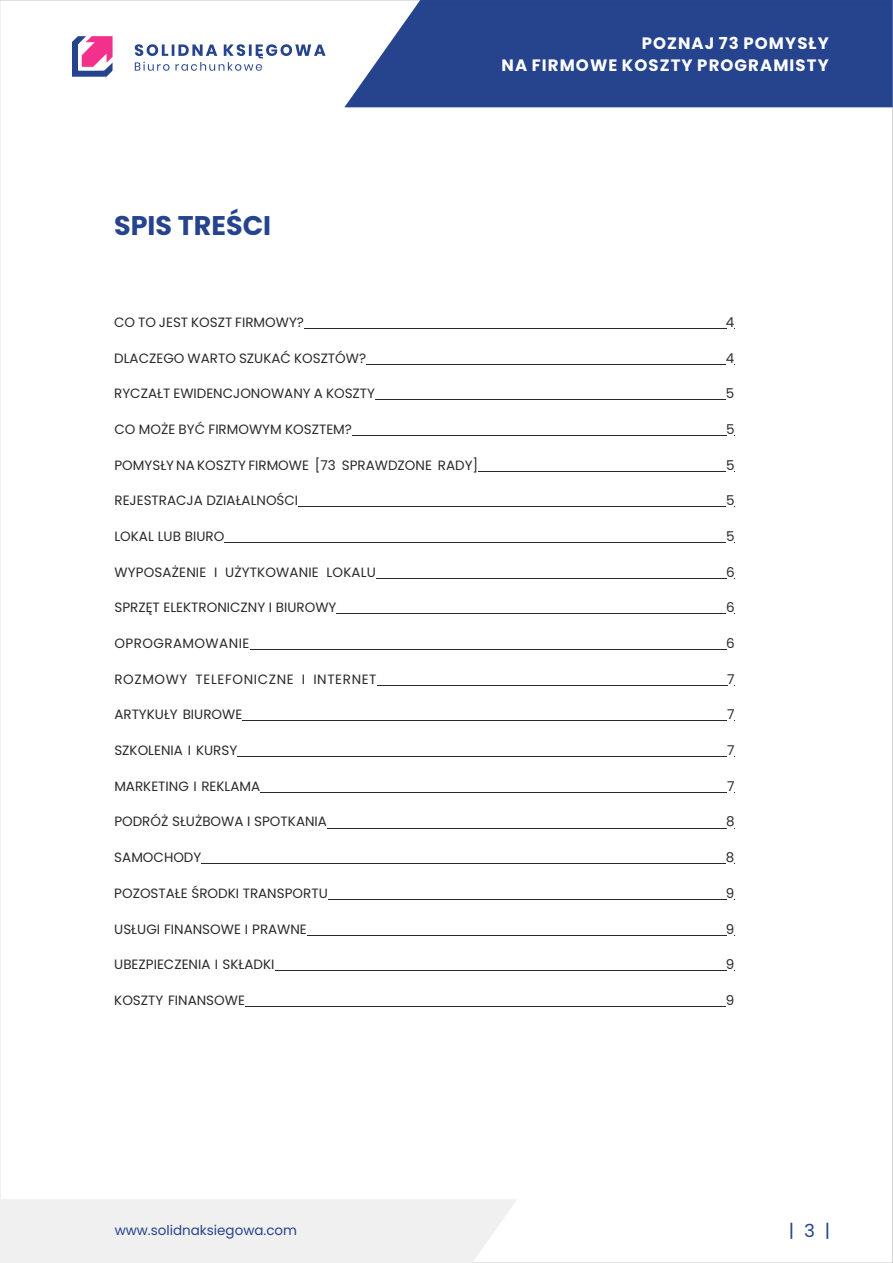
<style>
.page{position:relative;width:893px;height:1263px;background:#fff}
.page>*{position:absolute;margin:0;border:0;box-sizing:border-box;transform-origin:0 0}
.t1{font:700 27px "Poppins";color:#26448e}
.t2{font:18px "Poppins";color:#26448e}
.t3{font:700 16.5px/21.9px "Poppins";letter-spacing:.065em;color:#fefefe;text-align:right}
.t4{font:13.5px "Poppins";color:#2b2a29}
.t5{font:13.5px "Poppins";letter-spacing:.045em;color:#2b2a29}
.t6{font:13.5px "Poppins";color:#26448e}
.t7{font:13.5px "Poppins";letter-spacing:.035em;color:#2b2a29}
</style>
<div class="page">
<hr style="left:304px;top:328px;width:422px;height:1px;background:#2b2a29">
<hr style="left:366px;top:364px;width:360px;height:1px;background:#2b2a29">
<hr style="left:375px;top:399px;width:351px;height:1px;background:#2b2a29">
<hr style="left:352px;top:435px;width:374px;height:1px;background:#2b2a29">
<hr style="left:478px;top:471px;width:248px;height:1px;background:#2b2a29">
<hr style="left:298px;top:506px;width:428px;height:1px;background:#2b2a29">
<hr style="left:224px;top:542px;width:502px;height:1px;background:#2b2a29">
<hr style="left:376px;top:578px;width:350px;height:1px;background:#2b2a29">
<hr style="left:336px;top:614px;width:390px;height:1px;background:#2b2a29">
<hr style="left:250px;top:649px;width:476px;height:1px;background:#2b2a29">
<hr style="left:377px;top:685px;width:350px;height:1px;background:#2b2a29">
<hr style="left:242px;top:721px;width:485px;height:1px;background:#2b2a29">
<hr style="left:237px;top:756px;width:490px;height:1px;background:#2b2a29">
<hr style="left:260px;top:792px;width:467px;height:1px;background:#2b2a29">
<hr style="left:327px;top:828px;width:399px;height:1px;background:#2b2a29">
<hr style="left:202px;top:863px;width:524px;height:1px;background:#2b2a29">
<hr style="left:328px;top:899px;width:398px;height:1px;background:#2b2a29">
<hr style="left:307px;top:935px;width:419px;height:1px;background:#2b2a29">
<hr style="left:275px;top:970px;width:451px;height:1px;background:#2b2a29">
<hr style="left:245px;top:1006px;width:481px;height:1px;background:#2b2a29">
<svg style="left:344px;top:0;width:549px;height:107px;background:#355195"></svg>
<div style="left:0;top:1199px;width:517px;height:64px;background:#f0f0f0"></div>
<svg style="left:135px;top:44px;width:191px;height:27px"></svg>
<svg style="left:72px;top:36px;width:41px;height:41px"></svg>
<h1 class="t1" style="left:114px;top:206px;width:159px">SPIS TREŚCI</h1>
<p class="t3" style="left:501px;top:32px;width:329px">POZNAJ 73 POMYSŁY<br>NA FIRMOWE KOSZTY PROGRAMISTY</p>
<p class="t4" style="left:114px;top:313px;width:191px">CO TO JEST KOSZT FIRMOWY?</p>
<p class="t4" style="left:726px;top:313px;width:10px">4</p>
<p class="t4" style="left:114px;top:348px;width:253px">DLACZEGO WARTO SZUKAĆ KOSZTÓW?</p>
<p class="t4" style="left:726px;top:348px;width:10px">4</p>
<p class="t4" style="left:114px;top:384px;width:262px">RYCZAŁT EWIDENCJONOWANY A KOSZTY</p>
<p class="t4" style="left:726px;top:384px;width:10px">5</p>
<p class="t4" style="left:114px;top:420px;width:239px">CO MOŻE BYĆ FIRMOWYM KOSZTEM?</p>
<p class="t4" style="left:726px;top:420px;width:10px">5</p>
<p class="t4" style="left:114px;top:455px;width:365px">POMYSŁY NA KOSZTY FIRMOWE [73 SPRAWDZONE RADY]</p>
<p class="t4" style="left:726px;top:455px;width:10px">5</p>
<p class="t4" style="left:114px;top:491px;width:185px">REJESTRACJA DZIAŁALNOŚCI</p>
<p class="t4" style="left:726px;top:491px;width:10px">5</p>
<p class="t4" style="left:114px;top:527px;width:111px">LOKAL LUB BIURO</p>
<p class="t4" style="left:726px;top:527px;width:10px">5</p>
<p class="t4" style="left:114px;top:562px;width:263px">WYPOSAŻENIE I UŻYTKOWANIE LOKALU</p>
<p class="t4" style="left:726px;top:562px;width:10px">6</p>
<p class="t4" style="left:114px;top:598px;width:224px">SPRZĘT ELEKTRONICZNY I BIUROWY</p>
<p class="t4" style="left:726px;top:598px;width:10px">6</p>
<p class="t7" style="left:114px;top:634px;width:137px">OPROGRAMOWANIE</p>
<p class="t4" style="left:726px;top:634px;width:10px">6</p>
<p class="t5" style="left:114px;top:669px;width:264px">ROZMOWY TELEFONICZNE I INTERNET</p>
<p class="t4" style="left:727px;top:669px;width:9px">7</p>
<p class="t4" style="left:114px;top:705px;width:129px">ARTYKUŁY BIUROWE</p>
<p class="t4" style="left:727px;top:705px;width:9px">7</p>
<p class="t4" style="left:114px;top:741px;width:124px">SZKOLENIA I KURSY</p>
<p class="t4" style="left:727px;top:741px;width:9px">7</p>
<p class="t4" style="left:114px;top:777px;width:147px">MARKETING I REKLAMA</p>
<p class="t4" style="left:727px;top:777px;width:9px">7</p>
<p class="t4" style="left:114px;top:812px;width:214px">PODRÓŻ SŁUŻBOWA I SPOTKANIA</p>
<p class="t4" style="left:726px;top:812px;width:10px">8</p>
<p class="t4" style="left:114px;top:848px;width:89px">SAMOCHODY</p>
<p class="t4" style="left:726px;top:848px;width:10px">8</p>
<p class="t4" style="left:114px;top:884px;width:215px">POZOSTAŁE ŚRODKI TRANSPORTU</p>
<p class="t4" style="left:726px;top:884px;width:10px">9</p>
<p class="t4" style="left:114px;top:919px;width:194px">USŁUGI FINANSOWE I PRAWNE</p>
<p class="t4" style="left:726px;top:919px;width:10px">9</p>
<p class="t4" style="left:114px;top:955px;width:162px">UBEZPIECZENIA I SKŁADKI</p>
<p class="t4" style="left:726px;top:955px;width:10px">9</p>
<p class="t4" style="left:114px;top:991px;width:132px">KOSZTY FINANSOWE</p>
<p class="t4" style="left:726px;top:991px;width:10px">9</p>
<p class="t6" style="left:115px;top:1221px;width:184px">www.solidnaksiegowa.com</p>
<h2 class="t2" style="left:789px;top:1218px;width:43px">| 3 |</h2>
</div>
